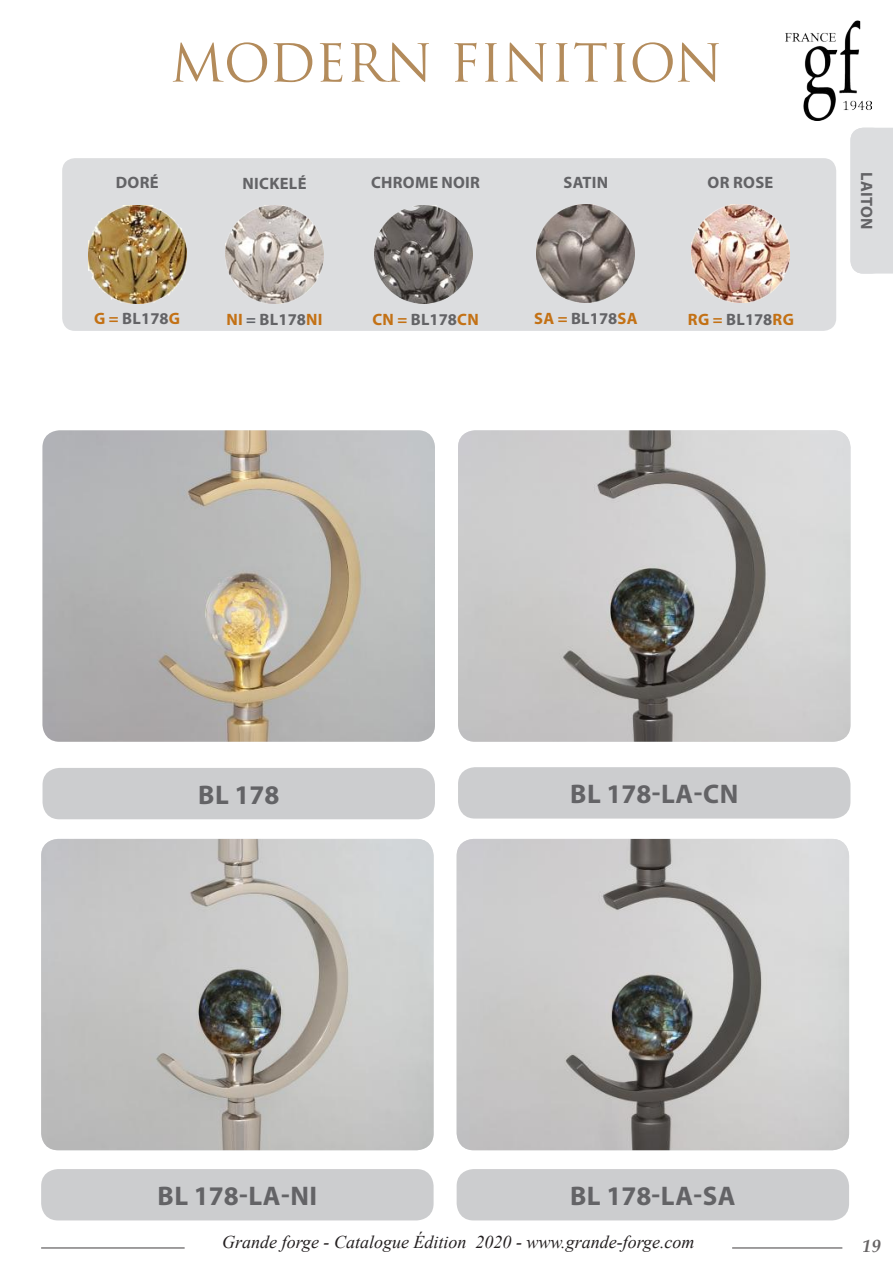
<style>
.page{position:relative;width:893px;height:1263px;background:#fff}
.page>*{position:absolute;margin:0;border:0;box-sizing:border-box;transform-origin:0 0}
.t1{font:51px "Trajan Pro";color:#b38b5b}
.t2{font:700 27px "Myriad Pro";letter-spacing:.02em;color:#636366}
.t3{font:italic 18px "Times New Roman";color:#231f20}
.t4{font:italic 700 18px "Palatino Linotype";color:#231f20}
.Lég_réserve{font:700 16.5px "Myriad Pro";letter-spacing:.02em;color:#636366}
.Lég_réserve-2{font:700 16.5px "Myriad Pro";letter-spacing:.01em;color:#c37115}
.s1{color:#c37115}
.s2{color:#616469}
.s3{color:#636366}
</style>
<div class="page">
<hr style="left:732px;top:1247px;width:110px;height:1px;background:#231f20">
<hr style="left:41px;top:1247px;width:144px;height:1px;background:#231f20">
<img style="left:786px;top:21px;width:86px;height:99px">
<svg style="left:851px;top:128px;width:42px;height:146px"></svg>
<div style="left:850px;top:128px;width:34px;height:146px;background:#dcdddf;border-radius:13px"></div>
<div style="left:458px;top:767px;width:392px;height:51px;background:#c7c8ca;border-radius:17px"></div>
<img style="left:457px;top:839px;width:392px;height:311px">
<img style="left:41px;top:839px;width:393px;height:311px">
<img style="left:43px;top:430px;width:392px;height:312px">
<img style="left:458px;top:430px;width:392px;height:312px">
<div style="left:43px;top:768px;width:392px;height:51px;background:#c7c8ca;border-radius:17px"></div>
<div style="left:457px;top:1169px;width:392px;height:51px;background:#c7c8ca;border-radius:17px"></div>
<div style="left:41px;top:1169px;width:393px;height:51px;background:#c7c8ca;border-radius:17px"></div>
<div style="left:62px;top:158px;width:774px;height:173px;background:#dcdddf;border-radius:13px"></div>
<img style="left:88px;top:205px;width:98px;height:98px">
<img style="left:225px;top:206px;width:98px;height:98px">
<img style="left:374px;top:206px;width:98px;height:98px">
<img style="left:537px;top:204px;width:98px;height:98px">
<img style="left:691px;top:204px;width:98px;height:98px">
<p class="t1" style="left:170px;top:31px;width:554px">MODERN FINITION</p>
<p class="Lég_réserve" style="left:116px;top:172px;width:44px">DORÉ</p>
<p class="Lég_réserve" style="left:242px;top:172px;width:66px">NICKELÉ</p>
<p class="Lég_réserve" style="left:371px;top:172px;width:111px">CHROME NOIR</p>
<p class="Lég_réserve" style="left:563px;top:171px;width:46px">SATIN</p>
<p class="Lég_réserve" style="left:707px;top:172px;width:67px">OR ROSE</p>
<p class="Lég_réserve" style="left:94px;top:308px;width:87px"><span class="s1">G =</span> BL178<span class="s1">G</span></p>
<p class="Lég_réserve" style="left:226px;top:309px;width:98px"><span class="s1">NI</span> <span class="s2">=</span> BL178<span class="s1">NI</span></p>
<p class="Lég_réserve-2" style="left:372px;top:309px;width:108px">CN = <span class="s3">BL178</span>CN</p>
<p class="Lég_réserve-2" style="left:534px;top:308px;width:105px">SA = <span class="s3">BL178</span>SA</p>
<p class="Lég_réserve-2" style="left:688px;top:309px;width:107px">RG = <span class="s3">BL178</span>RG</p>
<p class="Lég_réserve" style="left:878px;top:172px;width:59px;rotate:90deg">LAITON</p>
<p class="t2" style="left:198px;top:777px;width:83px">BL 178</p>
<p class="t2" style="left:570px;top:776px;width:170px">BL 178-LA-CN</p>
<p class="t2" style="left:158px;top:1178px;width:161px">BL 178-LA-NI</p>
<p class="t2" style="left:570px;top:1178px;width:167px">BL 178-LA-SA</p>
<p class="t3" style="left:222px;top:1229px;width:474px">Grande forge - Catalogue Édition 2020 - www.grande-forge.com</p>
<p class="t4" style="left:863px;top:1233px;width:20px">19</p>
</div>
